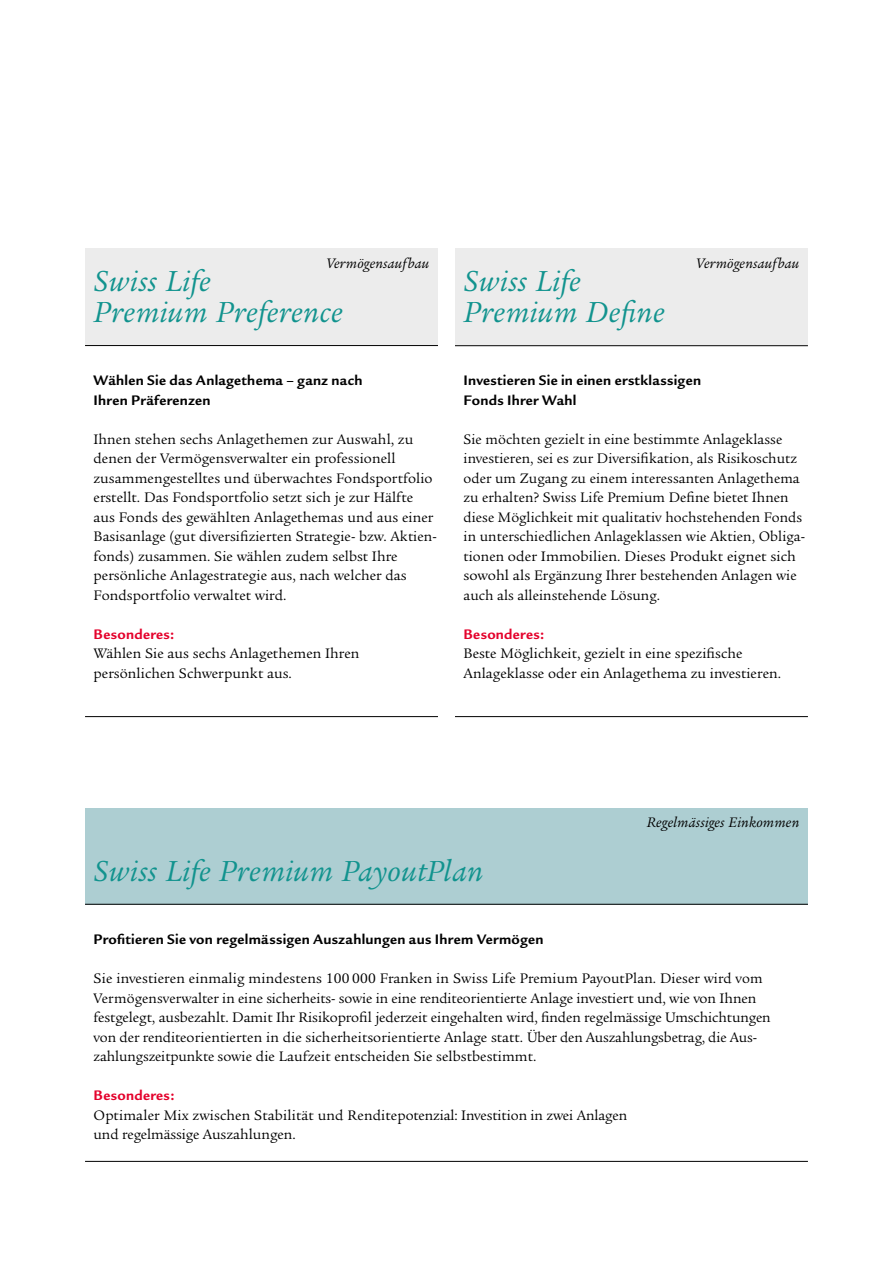
<style>
.page{position:relative;width:893px;height:1263px;background:#fff}
.page>*{position:absolute;margin:0;border:0;box-sizing:border-box;transform-origin:0 0}
.t1{font:italic 31.5px/31.5px "Legacy Serif ITC Pro";letter-spacing:.015em;color:#11938e}
.t2{font:15px/19.5px "Legacy Serif ITC Pro";letter-spacing:.005em;color:#000}
.t3{font:700 15px/19.5px "Legacy Sans ITC Pro";letter-spacing:.02em;color:#000}
.t4{font:italic 15px "Legacy Serif ITC Pro";letter-spacing:.01em;color:#000}
.t5{font:700 15px "Legacy Sans ITC Pro";letter-spacing:.025em;color:#e4002b}
</style>
<div class="page">
<div style="left:85px;top:808px;width:723px;height:97px;background:#adced2"></div>
<div style="left:455px;top:249px;width:353px;height:96px;background:#ececec"></div>
<div style="left:85px;top:249px;width:353px;height:96px;background:#ececec"></div>
<hr style="left:455px;top:345px;width:353px;height:1px;background:#000">
<hr style="left:455px;top:716px;width:353px;height:1px;background:#000">
<hr style="left:85px;top:716px;width:353px;height:1px;background:#000">
<hr style="left:85px;top:1161px;width:723px;height:1px;background:#000">
<hr style="left:85px;top:345px;width:353px;height:1px;background:#000">
<hr style="left:85px;top:904px;width:723px;height:1px;background:#000">
<p class="t4" style="left:326px;top:254px;width:105px">Vermögensaufbau</p>
<p class="t4" style="left:696px;top:254px;width:105px">Vermögensaufbau</p>
<h1 class="t1" style="left:463px;top:265px;width:203px">Swiss Life<br>Premium Define</h1>
<h1 class="t1" style="left:94px;top:265px;width:251px">Swiss Life<br>Premium Preference</h1>
<p class="t3" style="left:94px;top:371px;width:270px">Wählen Sie das Anlagethema – ganz nach<br>Ihren Präferenzen</p>
<p class="t2" style="left:94px;top:429px;width:345px">Ihnen stehen sechs Anlagethemen zur Auswahl, zu denen der Vermögensverwalter ein professionell zusammengestelltes und überwachtes Fondsportfolio erstellt. Das Fondsportfolio setzt sich je zur Hälfte aus Fonds des gewählten Anlagethemas und aus einer Basisanlage (gut diversifizierten Strategie- bzw. Aktien&shy;fonds) zusammen. Sie wählen zudem selbst Ihre persönliche Anlagestrategie aus, nach welcher das Fondsportfolio verwaltet wird.</p>
<p class="t5" style="left:94px;top:625px;width:82px">Besonderes:</p>
<p class="t2" style="left:94px;top:644px;width:267px">Wählen Sie aus sechs Anlagethemen Ihren persönlichen Schwerpunkt aus.</p>
<p class="t3" style="left:463px;top:371px;width:239px">Investieren Sie in einen erstklassigen<br>Fonds Ihrer Wahl</p>
<p class="t2" style="left:463px;top:429px;width:343px">Sie möchten gezielt in eine bestimmte Anlageklasse investieren, sei es zur Diversifikation, als Risikoschutz oder um Zugang zu einem interessanten Anlagethema zu erhalten? Swiss Life Premium Define bietet Ihnen diese Möglichkeit mit qualitativ hochstehenden Fonds in unterschiedlichen Anlageklassen wie Aktien, Obliga&shy;tionen oder Immobilien. Dieses Produkt eignet sich sowohl als Ergänzung Ihrer bestehenden Anlagen wie auch als alleinstehende Lösung.</p>
<p class="t5" style="left:463px;top:625px;width:82px">Besonderes:</p>
<p class="t2" style="left:463px;top:644px;width:319px">Beste Möglichkeit, gezielt in eine spezifische<br>Anlageklasse oder ein Anlagethema zu investieren.</p>
<p class="t4" style="left:647px;top:813px;width:154px">Regelmässiges Einkommen</p>
<h1 class="t1" style="left:94px;top:855px;width:391px">Swiss Life Premium PayoutPlan</h1>
<p class="t3" style="left:94px;top:930px;width:452px">Profitieren Sie von regelmässigen Auszahlungen aus Ihrem Vermögen</p>
<p class="t2" style="left:94px;top:969px;width:679px">Sie investieren einmalig mindestens 100 000 Franken in Swiss Life Premium PayoutPlan. Dieser wird vom Vermögensverwalter in eine sicherheits- sowie in eine renditeorientierte Anlage investiert und, wie von Ihnen festgelegt, ausbezahlt. Damit Ihr Risikoprofil jederzeit eingehalten wird, finden regelmässige Umschichtungen von der renditeorientierten in die sicherheitsorientierte Anlage statt. Über den Auszahlungsbetrag, die Aus&shy;zahlungszeitpunkte sowie die Laufzeit entscheiden Sie selbstbestimmt.</p>
<p class="t5" style="left:94px;top:1087px;width:82px">Besonderes:</p>
<p class="t2" style="left:94px;top:1105px;width:535px">Optimaler Mix zwischen Stabilität und Renditepotenzial: Investition in zwei Anlagen und regelmässige Auszahlungen.</p>
</div>
